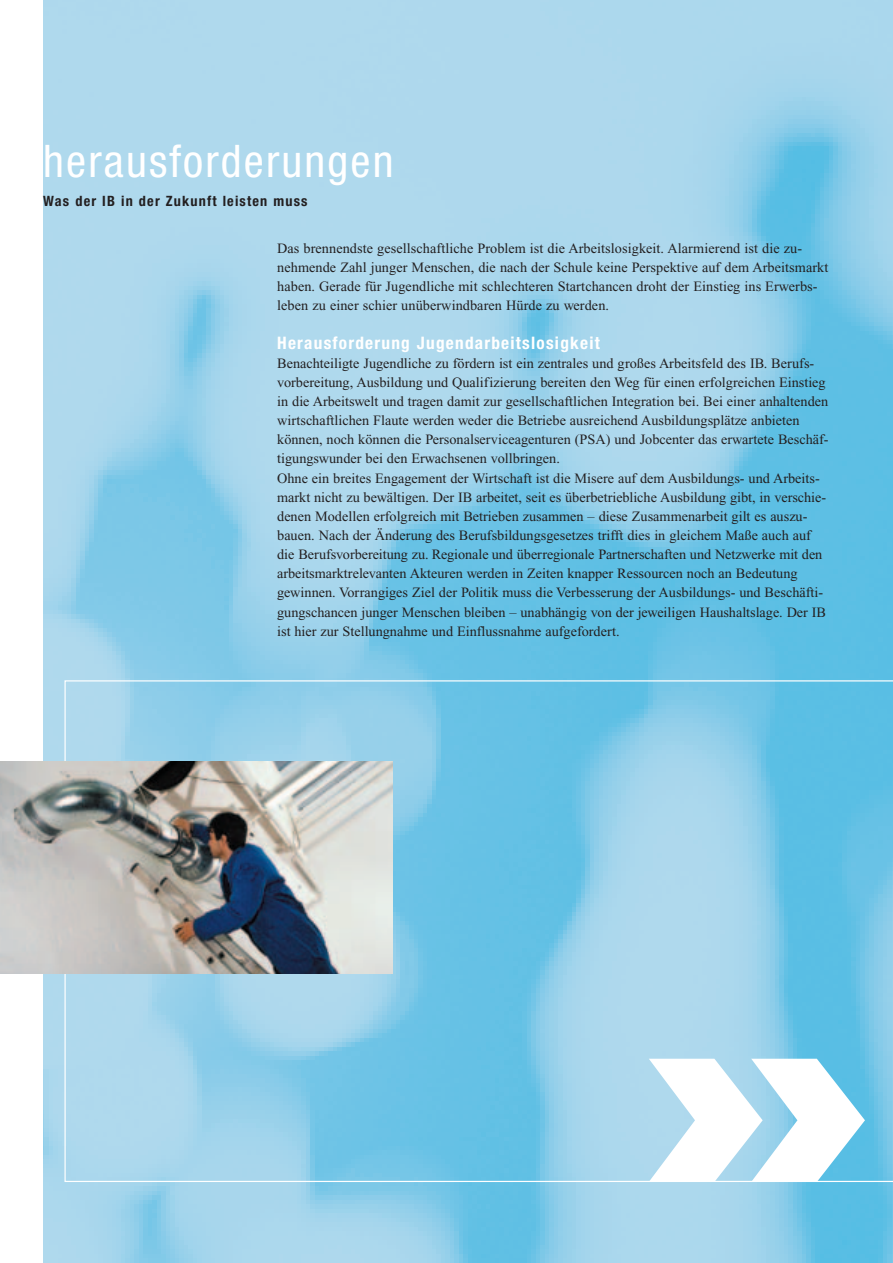
<style>
.page{position:relative;width:893px;height:1263px;background:#fff}
.page>*{position:absolute;margin:0;border:0;box-sizing:border-box;transform-origin:0 0}
.t1{font:900 expanded 316.2px "Univers";color:#fff;scale:1.25 1}
.t2{font:condensed 45px "Helvetica Neue";letter-spacing:.05em;color:#fff}
.t3{font:700 condensed 17.25px "Helvetica Neue";letter-spacing:.07em;color:#fff}
.t4{font:14.25px/19.2px "Times New Roman";color:#231f20}
.t5{font:700 condensed 14.25px "Helvetica Neue";letter-spacing:.08em;color:#231f20}
</style>
<div class="page">
<img style="left:43px;top:0;width:849px;height:1262px">
<svg style="left:64px;top:680px;width:828px;height:502px;background:#87cbe8"></svg>
<img style="left:1px;top:761px;width:391px;height:213px">
<h2 class="t2" style="left:43px;top:145px;width:352px">herausforderungen</h2>
<p class="t5" style="left:43px;top:196px;width:266px">Was der IB in der Zukunft leisten muss</p>
<p class="t4" style="left:277px;top:240px;width:552px">Das brennendste gesellschaftliche Problem ist die Arbeitslosigkeit. Alarmierend ist die zu&shy;nehmende Zahl junger Menschen, die nach der Schule keine Perspektive auf dem Arbeitsmarkt haben. Gerade für Jugendliche mit schlechteren Startchancen droht der Einstieg ins Erwerbs&shy;leben zu einer schier unüberwindbaren Hürde zu werden.</p>
<p class="t3" style="left:277px;top:336px;width:324px">Herausforderung Jugendarbeitslosigkeit</p>
<p class="t4" style="left:277px;top:355px;width:553px">Benachteiligte Jugendliche zu fördern ist ein zentrales und großes Arbeitsfeld des IB. Berufs&shy;vorbereitung, Ausbildung und Qualifizierung bereiten den Weg für einen erfolgreichen Einstieg in die Arbeitswelt und tragen damit zur gesellschaftlichen Integration bei. Bei einer anhaltenden wirtschaftlichen Flaute werden weder die Betriebe ausreichend Ausbildungsplätze anbieten können, noch können die Personalserviceagenturen (PSA) und Jobcenter das erwartete Beschäf&shy;tigungswunder bei den Erwachsenen vollbringen.<br>Ohne ein breites Engagement der Wirtschaft ist die Misere auf dem Ausbildungs- und Arbeits&shy;markt nicht zu bewältigen. Der IB arbeitet, seit es überbetriebliche Ausbildung gibt, in verschie&shy;denen Modellen erfolgreich mit Betrieben zusammen – diese Zusammenarbeit gilt es auszu&shy;bauen. Nach der Änderung des Berufsbildungsgesetzes trifft dies in gleichem Maße auch auf die Berufsvorbereitung zu. Regionale und überregionale Partnerschaften und Netzwerke mit den arbeitsmarktrelevanten Akteuren werden in Zeiten knapper Ressourcen noch an Bedeutung gewinnen. Vorrangiges Ziel der Politik muss die Verbesserung der Ausbildungs- und Beschäfti&shy;gungschancen junger Menschen bleiben – unabhängig von der jeweiligen Haushaltslage. Der IB ist hier zur Stellungnahme und Einflussnahme aufgefordert.</p>
<h1 class="t1" style="left:620px;top:976px;width:212px">»</h1>
</div>
